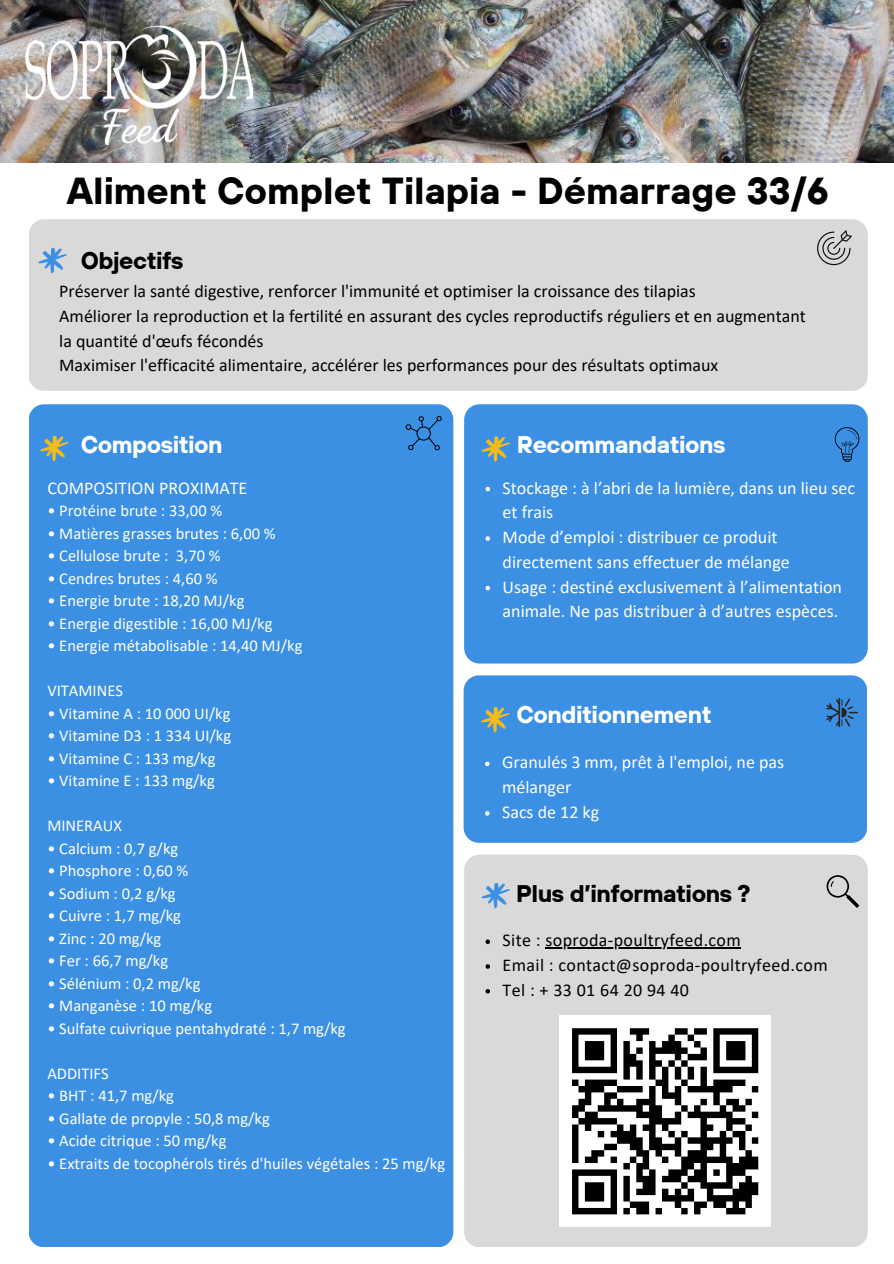
<style>
.page{position:relative;width:894px;height:1264px;background:#fff}
.page>*{position:absolute;margin:0;border:0;box-sizing:border-box;transform-origin:0 0}
.t1{font:700 37.5px "TT Hoves";color:#000}
.t2{font:700 24px "TT Hoves";letter-spacing:-.02em;color:#fff}
.t3{font:700 24px "TT Hoves";letter-spacing:-.02em;color:#000}
.t4{font:18px/24.8px "Calibri";color:#000}
.t5{font:18px/24.8px "Calibri";color:#fff}
.t6{font:18px "Calibri";letter-spacing:.02em;color:#000}
.t7{font:16.5px "Calibri";color:#fff}
</style>
<div class="page">
<div style="left:29px;top:219px;width:838px;height:172px;background:#d9d9d9;border-radius:15px"></div>
<svg style="left:38px;top:248px;width:28px;height:25px"></svg>
<img style="left:0;top:0;width:893px;height:162px">
<img style="left:19px;top:6px;width:233px;height:157px">
<svg style="left:817px;top:230px;width:34px;height:35px"></svg>
<div style="left:464px;top:404px;width:403px;height:259px;background:#3c90e4;border-radius:15px"></div>
<div style="left:464px;top:854px;width:403px;height:393px;background:#d9d9d9;border-radius:15px"></div>
<svg style="left:481px;top:883px;width:28px;height:25px"></svg>
<svg style="left:834px;top:427px;width:25px;height:35px"></svg>
<svg style="left:481px;top:436px;width:28px;height:25px"></svg>
<svg style="left:826px;top:875px;width:33px;height:32px"></svg>
<svg style="left:485px;top:487px;width:5px;height:4px"></svg>
<svg style="left:485px;top:536px;width:5px;height:5px"></svg>
<svg style="left:485px;top:586px;width:5px;height:4px"></svg>
<svg style="left:485px;top:939px;width:5px;height:5px"></svg>
<hr style="left:545px;top:947px;width:196px;height:1px;background:#000">
<svg style="left:485px;top:964px;width:5px;height:4px"></svg>
<svg style="left:485px;top:989px;width:5px;height:4px"></svg>
<div style="left:559px;top:1015px;width:211px;height:212px;background:#fff"></div>
<svg style="left:572px;top:1028px;width:187px;height:187px"></svg>
<div style="left:29px;top:404px;width:424px;height:843px;background:#3c90e4;border-radius:15px"></div>
<svg style="left:40px;top:435px;width:28px;height:26px"></svg>
<svg style="left:405px;top:416px;width:36px;height:34px"></svg>
<div style="left:463px;top:675px;width:404px;height:167px;background:#3c90e4;border-radius:15px"></div>
<svg style="left:481px;top:706px;width:29px;height:27px"></svg>
<svg style="left:826px;top:698px;width:31px;height:29px"></svg>
<svg style="left:485px;top:761px;width:4px;height:5px"></svg>
<svg style="left:485px;top:811px;width:4px;height:4px"></svg>
<p class="t1" style="left:67px;top:166px;width:763px">Aliment Complet Tilapia - Démarrage 33/6</p>
<p class="t3" style="left:81px;top:245px;width:104px">Objectifs</p>
<h1 class="t4" style="left:59px;top:280px;width:638px">Préserver la santé digestive, renforcer l'immunité et optimiser la croissance des tilapias</h1>
<p class="t4" style="left:59px;top:305px;width:748px">Améliorer la reproduction et la fertilité en assurant des cycles reproductifs réguliers et en augmentant la quantité d'œufs fécondés</p>
<h2 class="t4" style="left:59px;top:354px;width:660px">Maximiser l'efficacité alimentaire, accélérer les performances pour des résultats optimaux</h2>
<p class="t2" style="left:81px;top:429px;width:143px">Composition</p>
<p class="t5" style="left:47px;top:476px;width:201px">COMPOSITION PROXIMATE</p>
<p class="t7" style="left:47px;top:503px;width:176px">• Protéine brute : 33,00 %</p>
<p class="t7" style="left:47px;top:526px;width:230px">• Matières grasses brutes : 6,00 %</p>
<p class="t7" style="left:47px;top:548px;width:122px">• Cellulose brute :</p>
<p class="t7" style="left:176px;top:548px;width:46px">3,70 %</p>
<p class="t7" style="left:47px;top:571px;width:172px">• Cendres brutes : 4,60 %</p>
<p class="t7" style="left:47px;top:593px;width:198px">• Energie brute : 18,20 MJ/kg</p>
<p class="t7" style="left:47px;top:616px;width:227px">• Energie digestible : 16,00 MJ/kg</p>
<p class="t7" style="left:47px;top:638px;width:256px">• Energie métabolisable : 14,40 MJ/kg</p>
<p class="t7" style="left:47px;top:683px;width:77px">VITAMINES</p>
<p class="t7" style="left:47px;top:706px;width:185px">• Vitamine A : 10 000 UI/kg</p>
<p class="t7" style="left:47px;top:728px;width:185px">• Vitamine D3 : 1 334 UI/kg</p>
<p class="t7" style="left:47px;top:751px;width:170px">• Vitamine C : 133 mg/kg</p>
<p class="t7" style="left:47px;top:773px;width:169px">• Vitamine E : 133 mg/kg</p>
<p class="t7" style="left:47px;top:818px;width:76px">MINERAUX</p>
<p class="t7" style="left:47px;top:841px;width:132px">• Calcium : 0,7 g/kg</p>
<p class="t7" style="left:47px;top:863px;width:142px">• Phosphore : 0,60 %</p>
<p class="t7" style="left:47px;top:886px;width:130px">• Sodium : 0,2 g/kg</p>
<p class="t7" style="left:47px;top:908px;width:135px">• Cuivre : 1,7 mg/kg</p>
<p class="t7" style="left:47px;top:931px;width:115px">• Zinc : 20 mg/kg</p>
<p class="t7" style="left:47px;top:953px;width:122px">• Fer : 66,7 mg/kg</p>
<p class="t7" style="left:47px;top:976px;width:154px">• Sélénium : 0,2 mg/kg</p>
<p class="t7" style="left:47px;top:998px;width:166px">• Manganèse : 10 mg/kg</p>
<p class="t7" style="left:47px;top:1021px;width:300px">• Sulfate cuivrique pentahydraté : 1,7 mg/kg</p>
<p class="t7" style="left:47px;top:1066px;width:63px">ADDITIFS</p>
<p class="t7" style="left:47px;top:1088px;width:128px">• BHT : 41,7 mg/kg</p>
<p class="t7" style="left:47px;top:1111px;width:224px">• Gallate de propyle : 50,8 mg/kg</p>
<p class="t7" style="left:47px;top:1133px;width:181px">• Acide citrique : 50 mg/kg</p>
<p class="t7" style="left:47px;top:1156px;width:399px">• Extraits de tocophérols tirés d'huiles végétales : 25 mg/kg</p>
<p class="t2" style="left:517px;top:428px;width:210px">Recommandations</p>
<p class="t5" style="left:502px;top:476px;width:354px">Stockage : à l’abri de la lumière, dans un lieu sec et frais</p>
<p class="t5" style="left:502px;top:526px;width:288px">Mode d’emploi : distribuer ce produit directement sans effectuer de mélange</p>
<p class="t5" style="left:502px;top:575px;width:341px">Usage : destiné exclusivement à l’alimentation animale. Ne pas distribuer à d’autres espèces.</p>
<h2 class="t2" style="left:516px;top:699px;width:197px">Conditionnement</h2>
<p class="t5" style="left:502px;top:751px;width:283px">Granulés 3 mm, prêt à l'emploi, ne pas mélanger</p>
<p class="t5" style="left:502px;top:801px;width:98px">Sacs de 12 kg</p>
<p class="t3" style="left:516px;top:878px;width:236px">Plus d’informations ?</p>
<h2 class="t6" style="left:502px;top:932px;width:240px">Site : soproda-poultryfeed.com</h2>
<p class="t6" style="left:502px;top:957px;width:326px">Email : contact@soproda-poultryfeed.com</p>
<p class="t6" style="left:502px;top:982px;width:188px">Tel : + 33 01 64 20 94 40</p>
</div>
